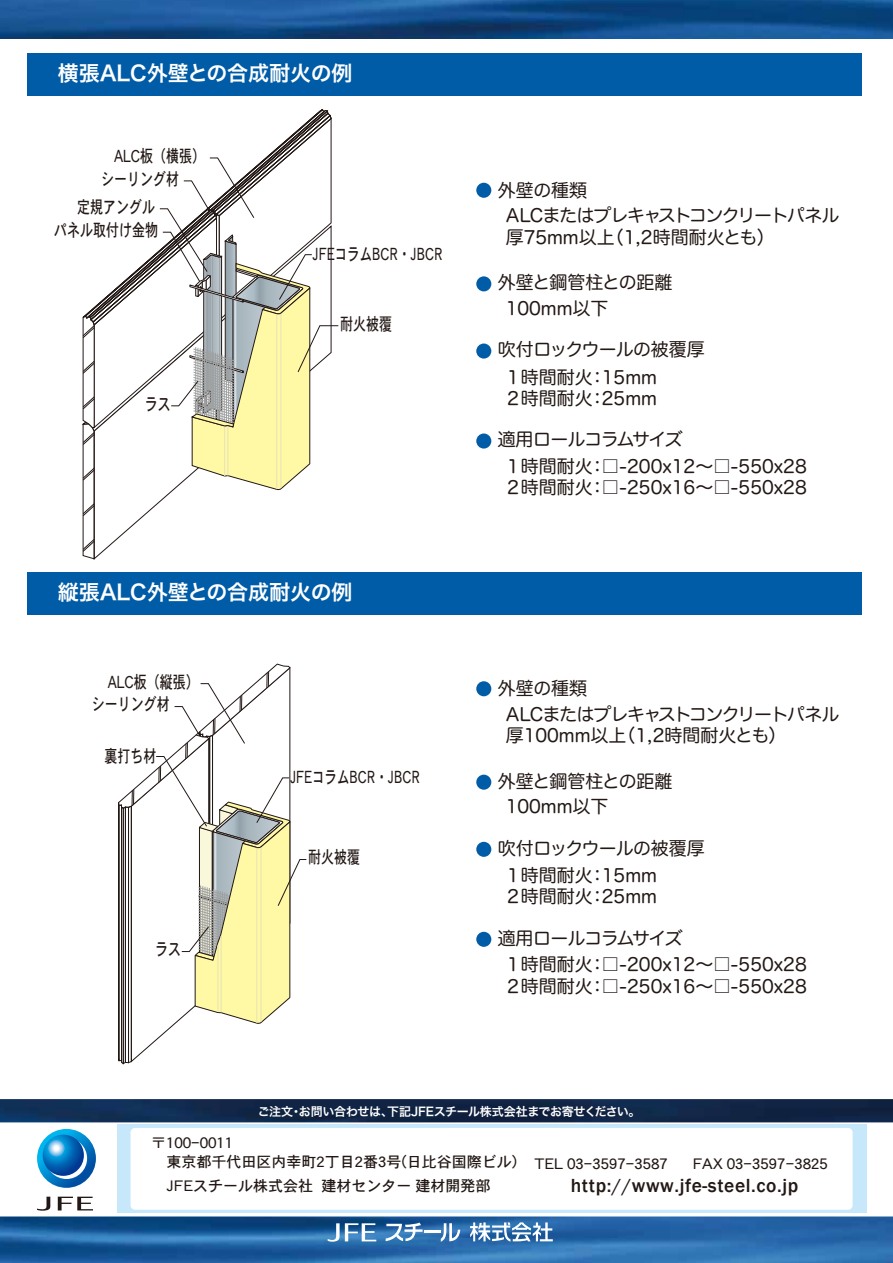
<style>
.page{position:relative;width:893px;height:1263px;background:#fff}
.page>*{position:absolute;margin:0;border:0;box-sizing:border-box;transform-origin:0 0}
.t1{font:21px "Hira Kaku Pro W6";color:#fff}
.t2{font:500 19.5px "Franklin Gothic";letter-spacing:.03em;color:#221815}
.t3{font:18px/21.6px "Hira Maru Pro W4";color:#221815}
.t4{font:18px/21.6px "Hira Maru Pro W4";letter-spacing:-.055em;color:#221815}
.t5{font:18px/21.6px "Hira Maru Pro W4";letter-spacing:-.06em;color:#221815}
.t6{font:18px "Hira Maru Pro W4";letter-spacing:-.04em;color:#221815}
.t7{font:18px "Hira Maru Pro W4";letter-spacing:-.02em;color:#221815}
.t8{font:17.25px/23.4px "Heisei Kaku Gothic W5";color:#221815;text-align:right;scale:.75 1}
.t9{font:17.25px "Heisei Kaku Gothic W5";color:#221815;scale:.72 1}
.t10{font:15px/24px "Heisei Kaku Gothic W5";color:#221815}
.t11{font:12px "Hira Kaku Pro W6";letter-spacing:-.025em;color:#fff}
</style>
<div class="page">
<img style="left:0;top:1099px;width:893px;height:164px">
<img style="left:0;top:0;width:893px;height:39px">
<div style="left:27px;top:53px;width:834px;height:43px;background:#005ca7"></div>
<div style="left:476px;top:183px;width:15px;height:15px;background:#005ca7;border-radius:50%"></div>
<div style="left:476px;top:276px;width:15px;height:15px;background:#005ca7;border-radius:50%"></div>
<div style="left:476px;top:343px;width:15px;height:16px;background:#005ca7;border-radius:50%"></div>
<div style="left:476px;top:433px;width:15px;height:16px;background:#005ca7;border-radius:50%"></div>
<div style="left:117px;top:1125px;width:750px;height:88px;background:#c7e8fa"></div>
<svg style="left:328px;top:1223px;width:48px;height:19px"></svg>
<hr style="left:424px;top:1230px;width:17px;height:3px;background:#fff">
<svg style="left:441px;top:1223px;width:19px;height:19px"></svg>
<svg style="left:386px;top:1222px;width:37px;height:19px"></svg>
<svg style="left:470px;top:1222px;width:83px;height:19px"></svg>
<div style="left:27px;top:573px;width:834px;height:42px;background:#005ca7"></div>
<div style="left:476px;top:681px;width:15px;height:15px;background:#005ca7;border-radius:50%"></div>
<div style="left:476px;top:775px;width:15px;height:15px;background:#005ca7;border-radius:50%"></div>
<div style="left:476px;top:842px;width:15px;height:15px;background:#005ca7;border-radius:50%"></div>
<div style="left:476px;top:932px;width:15px;height:15px;background:#005ca7;border-radius:50%"></div>
<svg style="left:81px;top:109px;width:258px;height:451px"></svg>
<svg style="left:37px;top:1197px;width:13px;height:14px"></svg>
<svg style="left:58px;top:1197px;width:35px;height:13px"></svg>
<svg style="left:37px;top:1129px;width:59px;height:59px"></svg>
<svg style="left:43px;top:1135px;width:41px;height:41px"></svg>
<div style="left:131px;top:1128px;width:722px;height:82px;background:#fff;border-radius:4px"></div>
<svg style="left:118px;top:663px;width:189px;height:402px"></svg>
<p class="t1" style="left:58px;top:54px;width:296px">横張ALC外壁との合成耐火の例</p>
<p class="t8" style="left:114px;top:144px;width:123px">ALC板（横張）</p>
<p class="t8" style="left:101px;top:167px;width:105px">シーリング材</p>
<p class="t8" style="left:54px;top:195px;width:140px">定規アングル<br>パネル取付け金物</p>
<p class="t8" style="left:145px;top:392px;width:36px">ラス</p>
<p class="t9" style="left:313px;top:245px;width:182px">JFEコラムBCR・JBCR</p>
<p class="t8" style="left:340px;top:312px;width:71px">耐火被覆</p>
<p class="t1" style="left:58px;top:573px;width:296px">縦張ALC外壁との合成耐火の例</p>
<p class="t8" style="left:108px;top:670px;width:123px">ALC板（縦張）</p>
<p class="t8" style="left:92px;top:693px;width:105px">シーリング材</p>
<p class="t8" style="left:104px;top:744px;width:71px">裏打ち材</p>
<p class="t8" style="left:155px;top:937px;width:36px">ラス</p>
<p class="t9" style="left:290px;top:768px;width:182px">JFEコラムBCR・JBCR</p>
<p class="t8" style="left:308px;top:845px;width:71px">耐火被覆</p>
<p class="t3" style="left:498px;top:178px;width:91px">外壁の種類</p>
<p class="t5" style="left:506px;top:203px;width:335px">ALCまたはプレキャストコンクリートパネル厚75mm以上（1,2時間耐火とも）</p>
<p class="t7" style="left:498px;top:267px;width:176px">外壁と鋼管柱との距離</p>
<p class="t3" style="left:506px;top:296px;width:104px">100mm以下</p>
<p class="t6" style="left:498px;top:334px;width:208px">吹付ロックウールの被覆厚</p>
<p class="t3" style="left:504px;top:365px;width:154px">１時間耐火：15mm<br>２時間耐火：25mm</p>
<p class="t3" style="left:504px;top:425px;width:304px;line-height:26.2px;text-indent:-7px">適用ロールコラムサイズ<br>１時間耐火：□-200x12～□-550x28</p>
<p class="t3" style="left:504px;top:476px;width:304px">２時間耐火：□-250x16～□-550x28</p>
<p class="t3" style="left:498px;top:676px;width:91px">外壁の種類</p>
<p class="t4" style="left:506px;top:702px;width:335px">ALCまたはプレキャストコンクリートパネル厚100mm以上（1,2時間耐火とも）</p>
<p class="t7" style="left:498px;top:765px;width:176px">外壁と鋼管柱との距離</p>
<p class="t3" style="left:506px;top:795px;width:104px">100mm以下</p>
<p class="t6" style="left:498px;top:832px;width:208px">吹付ロックウールの被覆厚</p>
<p class="t3" style="left:504px;top:863px;width:154px">１時間耐火：15mm<br>２時間耐火：25mm</p>
<p class="t3" style="left:504px;top:924px;width:304px;line-height:26.2px;text-indent:-7px">適用ロールコラムサイズ<br>１時間耐火：□-200x12～□-550x28</p>
<p class="t3" style="left:504px;top:974px;width:304px">２時間耐火：□-250x16～□-550x28</p>
<p class="t10" style="left:151px;top:1130px;width:84px">〒100-0011</p>
<p class="t11" style="left:258px;top:1101px;width:384px">ご注文・お問い合わせは、下記JFEスチール株式会社までお寄せください。</p>
<p class="t10" style="left:166px;top:1150px;width:353px">東京都千代田区内幸町2丁目2番3号(日比谷国際ビル)<br>JFEスチール株式会社 建材センター 建材開発部</p>
<p class="t10" style="left:535px;top:1151px;width:135px">TEL 03-3597-3587</p>
<p class="t10" style="left:693px;top:1151px;width:136px">FAX 03-3597-3825</p>
<p class="t2" style="left:571px;top:1174px;width:229px">http://www.jfe-steel.co.jp</p>
</div>
